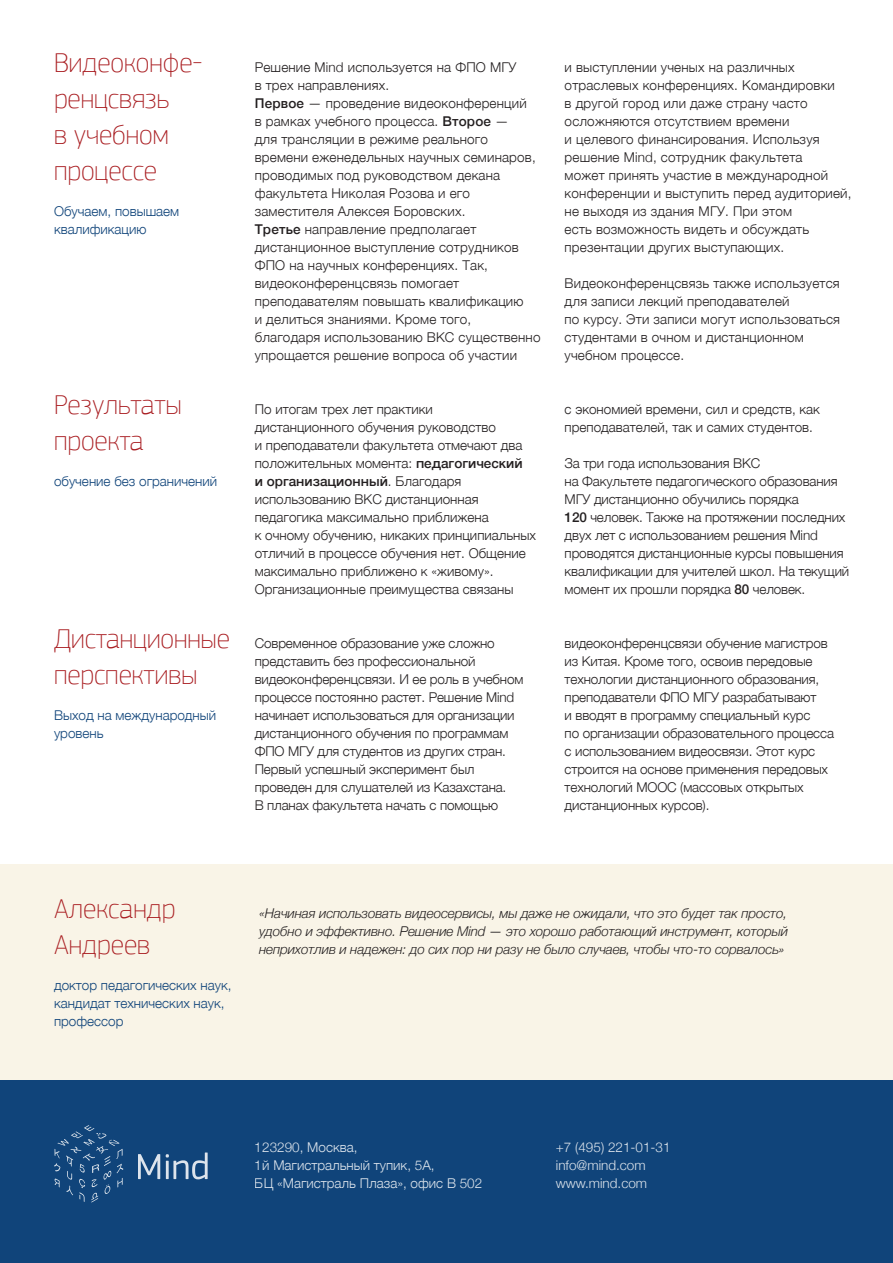
<style>
.page{position:relative;width:893px;height:1263px;background:#fff}
.page>*{position:absolute;margin:0;border:0;box-sizing:border-box;transform-origin:0 0}
.t1{font:100 28.5px/36px "PF Square Sans Pro";color:#a91d21}
.t2{font:300 13.5px/18px "Helvetica Neue";color:#231f20}
.t3{font:italic 300 13.5px/18px "Helvetica Neue";letter-spacing:-.01em;color:#231f20;text-align:justify}
.t4{font:300 13.5px/18px "Helvetica Neue";color:#10447a}
.t5{font:300 13.5px/18px "Helvetica Neue";color:#fff}
.s1{font-weight:500}
</style>
<div class="page">
<div style="left:0;top:864px;width:893px;height:216px;background:#f9f4e7"></div>
<div style="left:0;top:1080px;width:893px;height:183px;background:#10447a"></div>
<svg style="left:138px;top:1154px;width:22px;height:25px"></svg>
<svg style="left:166px;top:1152px;width:42px;height:27px"></svg>
<svg style="left:54px;top:1125px;width:69px;height:77px"></svg>
<h1 class="t1" style="left:54px;top:44px;width:150px">Видеоконфе&shy;ренцсвязь<br>в учебном процессе</h1>
<p class="t4" style="left:54px;top:201px;width:127px">Обучаем, повышаем квалификацию</p>
<h1 class="t1" style="left:54px;top:386px;width:129px">Результаты проекта</h1>
<p class="t4" style="left:54px;top:471px;width:165px">обучение без ограничений</p>
<h1 class="t1" style="left:54px;top:620px;width:177px">Дистанционные перспективы</h1>
<p class="t4" style="left:54px;top:705px;width:164px">Выход на международный уровень</p>
<p class="t2" style="left:255px;top:57px;width:287px">Решение Mind используется на ФПО МГУ<br>в трех направлениях.<br><span class="s1">Первое</span> — проведение видеоконференций<br>в рамках учебного процесса. <span class="s1">Второе</span> —<br>для трансляции в режиме реального времени еженедельных научных семинаров, проводимых под руководством декана факультета Николая Розова и его заместителя Алексея Боровских.<br><span class="s1">Третье</span> направление предполагает дистанционное выступление сотрудников ФПО на научных конференциях. Так, видеоконференцсвязь помогает преподавателям повышать квалификацию<br>и делиться знаниями. Кроме того,<br>благодаря использованию ВКС существенно упрощается решение вопроса об участии</p>
<p class="t2" style="left:565px;top:57px;width:288px">и выступлении ученых на различных отраслевых конференциях. Командировки<br>в другой город или даже страну часто осложняются отсутствием времени<br>и целевого финансирования. Используя решение Mind, сотрудник факультета<br>может принять участие в международной конференции и выступить перед аудиторией, не выходя из здания МГУ. При этом<br>есть возможность видеть и обсуждать презентации других выступающих.</p>
<p class="t2" style="left:565px;top:273px;width:277px">Видеоконференцсвязь также используется для записи лекций преподавателей<br>по курсу. Эти записи могут использоваться студентами в очном и дистанционном учебном процессе.</p>
<p class="t2" style="left:255px;top:399px;width:283px">По итогам трех лет практики<br>дистанционного обучения руководство<br>и преподаватели факультета отмечают два положительных момента: <span class="s1">педагогический<br>и организационный</span>. Благодаря использованию ВКС дистанционная педагогика максимально приближена<br>к очному обучению, никаких принципиальных отличий в процессе обучения нет. Общение максимально приближено к «живому».<br>Организационные преимущества связаны</p>
<p class="t2" style="left:565px;top:399px;width:257px">с экономией времени, сил и средств, как преподавателей, так и самих студентов.</p>
<p class="t2" style="left:565px;top:453px;width:286px">За три года использования ВКС<br>на Факультете педагогического образования МГУ дистанционно обучились порядка<br><span class="s1">120</span> человек. Также на протяжении последних двух лет с использованием решения Mind проводятся дистанционные курсы повышения квалификации для учителей школ. На текущий момент их прошли порядка <span class="s1">80</span> человек.</p>
<p class="t2" style="left:255px;top:633px;width:270px">Современное образование уже сложно представить без профессиональной видеоконференцсвязи. И ее роль в учебном процессе постоянно растет. Решение Mind начинает использоваться для организации дистанционного обучения по программам ФПО МГУ для студентов из других стран.<br>Первый успешный эксперимент был проведен для слушателей из Казахстана.<br>В планах факультета начать с помощью</p>
<p class="t2" style="left:565px;top:633px;width:271px">видеоконференцсвязи обучение магистров из Китая. Кроме того, освоив передовые технологии дистанционного образования, преподаватели ФПО МГУ разрабатывают<br>и вводят в программу специальный курс<br>по организации образовательного процесса с использованием видеосвязи. Этот курс строится на основе применения передовых технологий МООС (массовых открытых дистанционных курсов).</p>
<h1 class="t1" style="left:54px;top:890px;width:123px">Александр<br>Андреев</h1>
<p class="t4" style="left:54px;top:975px;width:179px">доктор педагогических наук, кандидат технических наук, профессор</p>
<p class="t3" style="left:259px;top:904px;width:530px">«Начиная использовать видеосервисы, мы даже не ожидали, что это будет так просто, удобно и эффективно. Решение Mind — это хорошо работающий инструмент, который неприхотлив и надежен: до сих пор ни разу не было случаев, чтобы что-то сорвалось»</p>
<p class="t5" style="left:255px;top:1137px;width:229px">123290, Москва,<br>1й Магистральный тупик, 5А,<br>БЦ «Магистраль Плаза», офис B 502</p>
<p class="t5" style="left:556px;top:1137px;width:116px">+7 (495) 221-01-31 info@mind.com www.mind.com</p>
</div>
